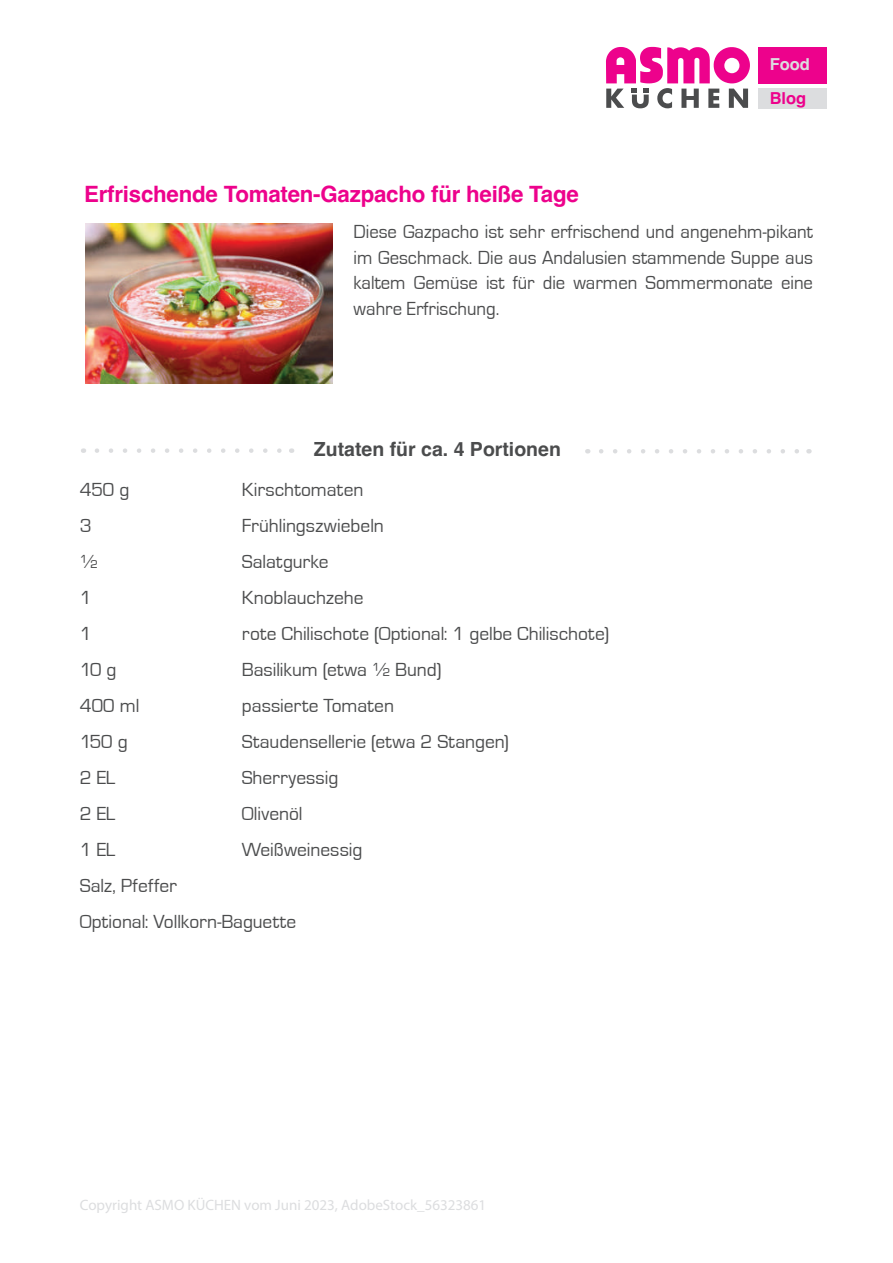
<style>
.page{position:relative;width:893px;height:1263px;background:#fff}
.page>*{position:absolute;margin:0;border:0;box-sizing:border-box;transform-origin:0 0}
.t1{font:700 22.5px "Helvetica";letter-spacing:-.01em;color:#ed028c}
.t2{font:19.5px/36px "Eurostile";color:#4b4c4d}
.t3{font:19.5px/25.5px "Eurostile";color:#4b4c4d;text-align:justify;scale:.96 1}
.t4{font:700 19.5px "Helvetica";color:#4b4c4d}
.t5{font:700 16.5px "Helvetica";color:#dcdddf}
.t6{font:700 16.5px "Helvetica";color:#ed028c}
.t7{font:15px "Myriad Pro";color:#dcdddf}
</style>
<div class="page">
<img style="left:85px;top:223px;width:247px;height:160px">
<svg style="left:97px;top:448px;width:185px;height:5px"></svg>
<svg style="left:601px;top:449px;width:198px;height:4px"></svg>
<svg style="left:606px;top:47px;width:144px;height:61px"></svg>
<div style="left:758px;top:47px;width:69px;height:36px;background:#ed028c"></div>
<div style="left:758px;top:88px;width:69px;height:20px;background:#dcdddf"></div>
<p class="t1" style="left:84px;top:180px;width:496px">Erfrischende Tomaten-Gazpacho für heiße Tage</p>
<p class="t5" style="left:770px;top:53px;width:42px">Food</p>
<p class="t6" style="left:770px;top:87px;width:38px">Blog</p>
<p class="t3" style="left:354px;top:220px;width:480px">Diese Gazpacho ist sehr erfrischend und angenehm-pikant im Geschmack. Die aus Andalusien stammende Suppe aus kaltem Gemüse ist für die warmen Sommermonate eine wahre Erfrischung.</p>
<p class="t4" style="left:314px;top:437px;width:249px">Zutaten für ca. 4 Portionen</p>
<p class="t2" style="left:80px;top:472px;width:51px">450 g</p>
<p class="t2" style="left:242px;top:472px;width:123px">Kirschtomaten</p>
<p class="t2" style="left:80px;top:508px;width:13px">3</p>
<p class="t2" style="left:242px;top:508px;width:144px">Frühlingszwiebeln</p>
<p class="t2" style="left:80px;top:544px;width:20px">½</p>
<p class="t2" style="left:242px;top:544px;width:88px">Salatgurke</p>
<p class="t2" style="left:80px;top:580px;width:13px">1</p>
<p class="t2" style="left:242px;top:580px;width:123px">Knoblauchzehe</p>
<p class="t2" style="left:80px;top:616px;width:13px">1</p>
<p class="t2" style="left:242px;top:616px;width:369px">rote Chilischote (Optional: 1 gelbe Chilischote)</p>
<p class="t2" style="left:80px;top:652px;width:38px">10 g</p>
<p class="t2" style="left:242px;top:652px;width:201px">Basilikum (etwa ½ Bund)</p>
<p class="t2" style="left:80px;top:688px;width:61px">400 ml</p>
<p class="t2" style="left:242px;top:688px;width:154px">passierte Tomaten</p>
<p class="t2" style="left:80px;top:724px;width:49px">150 g</p>
<p class="t2" style="left:242px;top:724px;width:269px">Staudensellerie (etwa 2 Stangen)</p>
<p class="t2" style="left:80px;top:760px;width:37px">2 EL</p>
<p class="t2" style="left:242px;top:760px;width:98px">Sherryessig</p>
<p class="t2" style="left:80px;top:796px;width:37px">2 EL</p>
<p class="t2" style="left:242px;top:796px;width:62px">Olivenöl</p>
<p class="t2" style="left:80px;top:832px;width:37px">1 EL</p>
<p class="t2" style="left:242px;top:832px;width:122px">Weißweinessig</p>
<p class="t2" style="left:80px;top:868px;width:218px">Salz, Pfeffer<br>Optional: Vollkorn-Baguette</p>
<p class="t7" style="left:80px;top:1196px;width:408px">Copyright ASMO KÜCHEN vom Juni 2023, AdobeStock_56323861</p>
</div>
